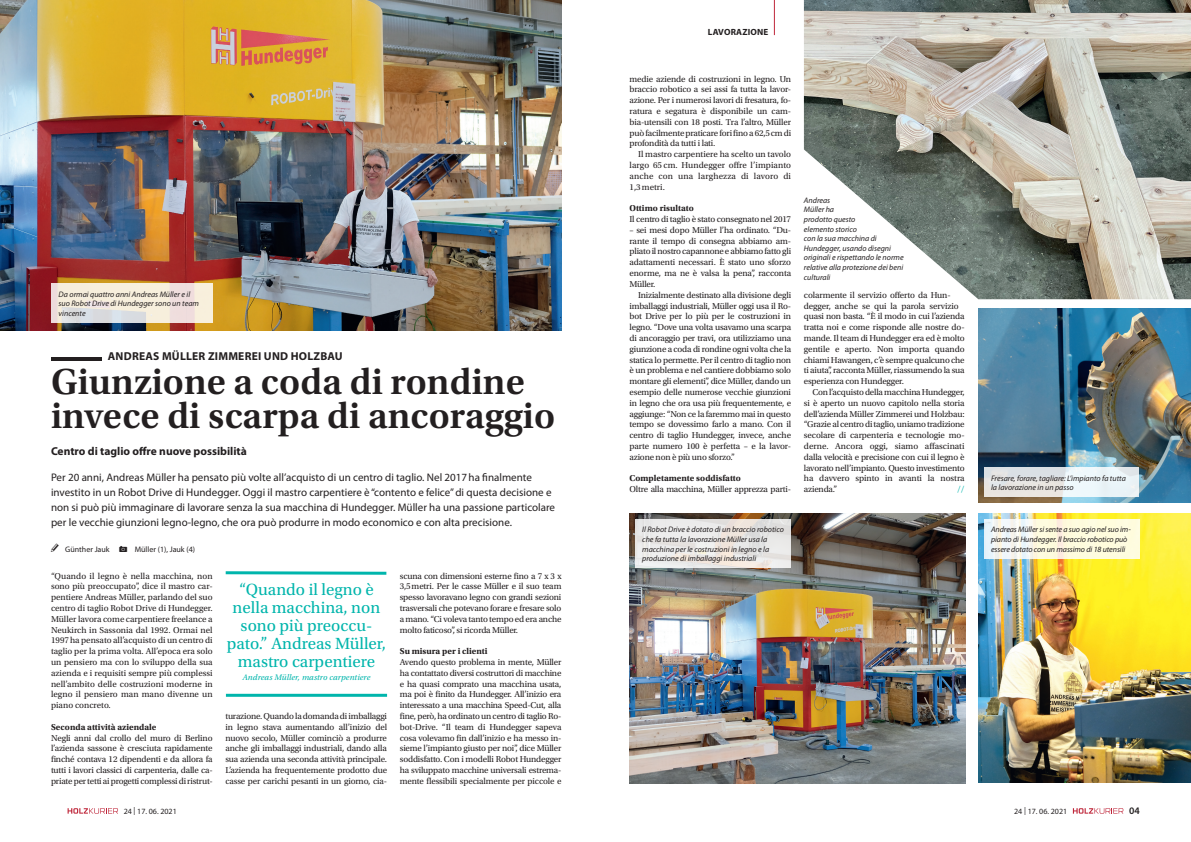
<style>
.page{position:relative;width:1191px;height:842px;background:#fff}
.page>*{position:absolute;margin:0;border:0;box-sizing:border-box;transform-origin:0 0}
.t1{font:600 38px/34px "Utopia Std";color:#231f20}
.t2{font:17px/18px "Utopia Std";color:#00b5ac;text-align:center}
.t3{font:700 11.5px "Myriad Pro";color:#231f20}
.t4{font:700 11.5px "Myriad Pro";letter-spacing:.02em;color:#231f20}
.t5{font:11px/15px "Myriad Pro";color:#231f20}
.t6{font:600 10px "Myriad Pro";color:#231f20}
.t7{font:9px/10.8px "Utopia Std";letter-spacing:-.02em;color:#231f20;text-align:justify}
.t8{font:700 9px "Utopia Std";color:#231f20}
.t9{font:700 9px "Myriad Pro";letter-spacing:.02em;color:#231f20}
.t10{font:9px "Utopia Std";color:#00b5ac}
.t11{font:italic 8.5px "Utopia Std";letter-spacing:.01em;color:#00b5ac}
.t12{font:italic 8px/9.6px "Myriad Pro";color:#231f20}
.t13{font:8px "Myriad Pro";color:#231f20}
</style>
<div class="page">
<img style="left:0;top:0;width:561px;height:330px">
<img style="left:804px;top:0;width:387px;height:299px">
<img style="left:629px;top:514px;width:336px;height:270px">
<img style="left:978px;top:514px;width:213px;height:268px">
<img style="left:978px;top:308px;width:213px;height:195px">
<svg style="left:52px;top:283px;width:161px;height:40px;fill:#f6eedd"></svg>
<div style="left:635px;top:519px;width:156px;height:49px;background:linear-gradient(to bottom,#e6e5e4,#efebe7)"></div>
<svg style="left:984px;top:519px;width:156px;height:40px;fill:#fefcdf"></svg>
<svg style="left:984px;top:467px;width:154px;height:30px"></svg>
<svg style="left:225px;top:571px;width:162px;height:4px"></svg>
<hr style="left:226px;top:694px;width:161px;height:3px;background:#00b5ac">
<svg style="left:1072px;top:808px;width:51px;height:6px"></svg>
<svg style="left:68px;top:808px;width:50px;height:6px"></svg>
<hr style="left:774px;top:0;width:1px;height:35px;background:#bf263a">
<p class="t12" style="left:59px;top:289px;width:142px">Da ormai quattro anni Andreas Müller e il suo Robot Drive di Hundegger sono un team vincente</p>
<p class="t4" style="left:108px;top:349px;width:236px">ANDREAS MÜLLER ZIMMEREI UND HOLZBAU</p>
<h1 class="t1" style="left:51px;top:365px;width:505px">Giunzione a coda di rondine invece di scarpa di ancoraggio</h1>
<p class="t3" style="left:51px;top:443px;width:197px">Centro di taglio offre nuove possibilità</p>
<p class="t5" style="left:51px;top:470px;width:505px">Per 20 anni, Andreas Müller ha pensato più volte all’acquisto di un centro di taglio. Nel 2017ha finalmente investito in un Robot Drive di Hundegger. Oggi il mastro carpentiere è “contento e felice” di questa decisione e non si può più immaginare di lavorare senza la sua macchina di Hundegger. Müller ha una passione particolare per le vecchie giunzioni legno-legno, che ora può produrre in modo economico e con alta precisione.</p>
<p class="t13" style="left:65px;top:544px;width:46px">Günther Jauk</p>
<p class="t13" style="left:135px;top:544px;width:62px">Müller (1), Jauk (4)</p>
<p class="t7" style="left:51px;top:570px;width:163px">“Quando il legno è nella macchina, non sono più preoccupato”, dice il mastro car&shy;pentiere Andreas Müller, parlando del suo centro di taglio Robot Drive di Hundegger.<br>Müller lavora come carpentiere freelance a Neukirch in Sassonia dal 1992. Ormai nel 1997ha pensato all’acquisto di un centro di taglio per la prima volta. All’epoca era solo un pensiero ma con lo sviluppo della sua azienda e i requisiti sempre più complessi nell’ambito delle costruzioni moderne in legno il pensiero man mano divenne un piano concreto.</p>
<p class="t8" style="left:51px;top:722px;width:107px">Seconda attività aziendale</p>
<p class="t7" style="left:51px;top:732px;width:163px">Negli anni dal crollo del muro di Berlino l’azienda sassone è cresciuta rapidamente finché contava 12 dipendenti e da allora fa tutti i lavori classici di carpenteria, dalle ca&shy;priate per tetti ai progetti complessi di ristrut-</p>
<p class="t7" style="left:400px;top:570px;width:163px">scuna con dimensioni esterne fino a 7 x 3 x 3,5metri. Per le casse Müller e il suo team spesso lavoravano legno con grandi sezioni trasversali che potevano forare e fresare solo a mano. “Ci voleva tanto tempo ed era anche molto faticoso”, si ricorda Müller.</p>
<p class="t8" style="left:400px;top:646px;width:89px">Su misura per i clienti</p>
<p class="t7" style="left:400px;top:657px;width:163px">Avendo questo problema in mente, Müller ha contattato diversi costruttori di macchine e ha quasi comprato una macchina usata, ma poi è finito da Hundegger. All’inizio era interessato a una macchina Speed-Cut, alla fine, però, ha ordinato un centro di taglio Ro&shy;bot-Drive. “Il team di Hundegger sapeva cosa volevamo fin dall’inizio e ha messo in&shy;sieme l’impianto giusto per noi”, dice Müller soddisfatto. Con i modelli Robot Hundegger ha sviluppato macchine universali estrema&shy;mente flessibili specialmente per piccole e</p>
<h2 class="t2" style="left:227px;top:580px;width:161px">“Quando il legno è nella macchina, non sono più preoccu&shy;pato.” Andreas Müller, mastro carpentiere</h2>
<p class="t11" style="left:242px;top:672px;width:129px">Andreas Müller, mastro carpentiere</p>
<p class="t7" style="left:225px;top:711px;width:163px">turazione. Quando la domanda di imballaggi in legno stava aumentando all’inizio del nuovo secolo, Müller cominciò a produrre anche gli imballaggi industriali, dando alla sua azienda una seconda attività principale.<br>L’azienda ha frequentemente prodotto due casse per carichi pesanti in un giorno, cia-</p>
<p class="t9" style="left:708px;top:26px;width:62px">LAVORAZIONE</p>
<p class="t7" style="left:629px;top:74px;width:163px">medie aziende di costruzioni in legno. Un braccio robotico a sei assi fa tutta la lavor&shy;azione. Per i numerosi lavori di fresatura, fo&shy;ratura e segatura è disponibile un cam&shy;bia-utensili con 18 posti. Tra l’altro, Müller può facilmente praticare fori fino a 62,5cm di profondità da tutti i lati.</p>
<p class="t7" style="left:629px;top:149px;width:163px;text-indent:9px">Il mastro carpentiere ha scelto un tavolo largo 65 cm. Hundegger offre l’impianto anche con una larghezza di lavoro di 1,3metri.</p>
<p class="t8" style="left:629px;top:203px;width:66px">Ottimo risultato</p>
<p class="t7" style="left:629px;top:214px;width:163px">Il centro di taglio è stato consegnato nel 2017</p>
<p class="t7" style="left:629px;top:225px;width:163px">– sei mesi dopo Müller l’ha ordinato. “Du&shy;rante il tempo di consegna abbiamo am&shy;pliato il nostro capannone e abbiamo fatto gli adattamenti necessari. È stato uno sforzo enorme, ma ne è valsa la pena”, racconta Müller.</p>
<p class="t7" style="left:629px;top:290px;width:163px;text-indent:9px">Inizialmente destinato alla divisione degli imballaggi industriali, Müller oggi usa il Ro&shy;bot Drive per lo più per le costruzioni in legno. “Dove una volta usavamo una scarpa di ancoraggio per travi, ora utilizziamo una giunzione a coda di rondine ogni volta che la statica lo permette. Per il centro di taglio non è un problema e nel cantiere dobbiamo solo montare gli elementi”, dice Müller, dando un esempio delle numerose vecchie giunzioni in legno che ora usa più frequentemente, e aggiunge: “Non ce la faremmo mai in questo tempo se dovessimo farlo a mano. Con il centro di taglio Hundegger, invece, anche parte numero 100 è perfetta – e la lavor&shy;azione non è più uno sforzo.”</p>
<p class="t8" style="left:629px;top:473px;width:113px">Completamente soddisfatto</p>
<p class="t7" style="left:629px;top:484px;width:163px">Oltre alla macchina, Müller apprezza parti-</p>
<p class="t12" style="left:804px;top:195px;width:101px">Andreas<br>Müller ha<br>prodotto questo<br>elemento storico<br>con la sua macchina di<br>Hundegger, usando disegni originali e rispettando le norme relative alla protezione dei beni culturali</p>
<p class="t7" style="left:804px;top:290px;width:162px;text-align:left">colarmente il servizio offerto da Hun&shy;degger, anche se qui la parola servizio quasi non basta. “È il modo in cui l’azienda tratta noi e come risponde alle nostre do&shy;mande. Il team di Hundegger era ed è molto gentile e aperto. Non importa quando chiami Hawangen, c’è sempre qualcuno che ti aiuta”, racconta Müller, riassumendo la sua esperienza con Hundegger.</p>
<p class="t7" style="left:804px;top:387px;width:162px;text-indent:9px">Con l’acquisto della macchina Hundegger, si è aperto un nuovo capitolo nella storia dell’azienda Müller Zimmerei und Holzbau: “Grazie al centro di taglio, uniamo tradizione secolare di carpenteria e tecnologie mo&shy;derne. Ancora oggi, siamo affascinati dalla velocità e precisione con cui il legno è lavorato nell’impianto. Questo investimento ha davvero spinto in avanti la nostra azienda.”</p>
<p class="t10" style="left:957px;top:484px;width:9px">//</p>
<p class="t12" style="left:991px;top:473px;width:136px">Fresare, forare, tagliare: L’impianto fa tutta la lavorazione in un passo</p>
<p class="t12" style="left:642px;top:525px;width:143px">Il Robot Drive è dotato di un braccio robotico che fa tutta la lavorazione Müller usa la macchina per le costruzioni in legno e la produzione di imballaggi industriali</p>
<p class="t12" style="left:991px;top:525px;width:141px">Andreas Müller si sente a suo agio nel suo im&shy;pianto di Hundegger. Il braccio robotico può essere dotato con un massimo di 18 utensili</p>
<p class="t13" style="left:124px;top:806px;width:55px">24 | 17. 06. 2021</p>
<p class="t13" style="left:1014px;top:806px;width:55px">24 | 17. 06. 2021</p>
<p class="t6" style="left:1129px;top:804px;width:12px">04</p>
</div>
